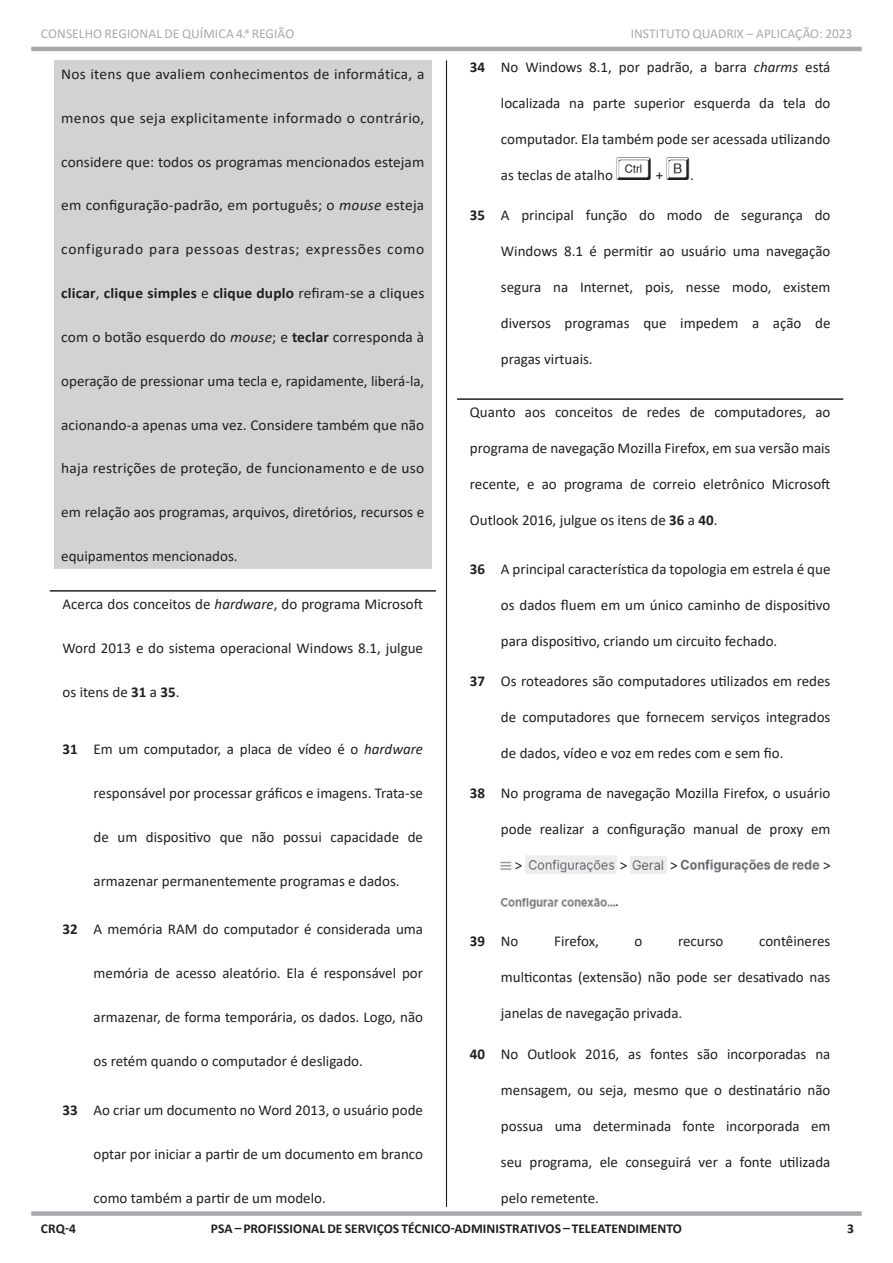
<style>
.page{position:relative;width:893px;height:1263px;background:#fff}
.page>*{position:absolute;margin:0;border:0;box-sizing:border-box;transform-origin:0 0}
.t1{font:15px "Calibri";color:#231f20}
.t2{font:700 15px "Calibri";letter-spacing:.01em;color:#231f20}
.t3{font:15px "Calibri";letter-spacing:.025em;color:#231f20}
.t4{font:15px "Calibri";letter-spacing:.045em;color:#231f20}
.t5{font:700 13.5px "Calibri";color:#231f20}
.t6{font:13.5px "Calibri";letter-spacing:.005em;color:#a8a9ad}
.s1{font-style:italic}
.s2{font-weight:400}
.s3{font-weight:700}
.s4{font-family:"Keystroke Normal";font-size:27px}
</style>
<div class="page">
<hr style="left:31px;top:47px;width:831px;height:4px;background:#a8a9ad">
<hr style="left:446px;top:60px;width:1px;height:1147px;background:#231f20">
<div style="left:31px;top:1211px;width:831px;height:5px;background:#a8a9ad"></div>
<hr style="left:50px;top:590px;width:386px;height:2px;background:#231f20">
<hr style="left:457px;top:398px;width:386px;height:2px;background:#231f20">
<svg style="left:501px;top:861px;width:10px;height:9px"></svg>
<img style="left:526px;top:856px;width:90px;height:17px">
<img style="left:631px;top:856px;width:35px;height:17px">
<img style="left:681px;top:860px;width:138px;height:12px">
<img style="left:501px;top:898px;width:114px;height:11px">
<div style="left:54px;top:60px;width:378px;height:508px;background:#d1d2d4"></div>
<p class="t6" style="left:41px;top:24px;width:255px">CONSELHO REGIONAL DE QUÍMICA 4.a REGIÃO</p>
<p class="t6" style="left:631px;top:24px;width:223px">INSTITUTO QUADRIX – APLICAÇÃO: 2023</p>
<p class="t1" style="left:61px;top:63px;width:365px">Nos itens que avaliem conhecimentos de informática, a</p>
<p class="t3" style="left:61px;top:107px;width:365px">menos que seja explicitamente informado o contrário,</p>
<p class="t1" style="left:61px;top:151px;width:365px">considere que: todos os programas mencionados estejam</p>
<p class="t1" style="left:61px;top:195px;width:365px">em configuração‑padrão, em português; o <span class="s1">mouse</span> esteja</p>
<p class="t4" style="left:61px;top:239px;width:365px">configurado para pessoas destras; expressões como</p>
<p class="t2" style="left:61px;top:282px;width:365px">clicar<span class="s2">,</span> clique simples <span class="s2">e</span> clique duplo <span class="s2">refiram‑se a cliques</span></p>
<p class="t1" style="left:61px;top:327px;width:365px">com o botão esquerdo do <span class="s1">mouse</span>; e <span class="s3">teclar</span> corresponda à</p>
<p class="t1" style="left:61px;top:370px;width:365px">operação de pressionar uma tecla e, rapidamente, liberá‑la,</p>
<p class="t1" style="left:61px;top:414px;width:365px">acionando‑a apenas uma vez. Considere também que não</p>
<p class="t1" style="left:61px;top:458px;width:365px">haja restrições de proteção, de funcionamento e de uso</p>
<p class="t1" style="left:61px;top:502px;width:365px">em relação aos programas, arquivos, diretórios, recursos e</p>
<p class="t1" style="left:61px;top:546px;width:178px">equipamentos mencionados.</p>
<p class="t1" style="left:63px;top:593px;width:362px">Acerca dos conceitos de <span class="s1">hardware</span>, do programa Microsoft</p>
<p class="t1" style="left:63px;top:637px;width:362px">Word 2013 e do sistema operacional Windows 8.1, julgue</p>
<p class="t1" style="left:63px;top:681px;width:118px">os itens de <span class="s3">31</span> a <span class="s3">35</span>.</p>
<p class="t1" style="left:63px;top:738px;width:362px"><span class="s3">31</span> Em um computador, a placa de vídeo é o <span class="s1">hardware</span></p>
<p class="t1" style="left:94px;top:782px;width:331px">responsável por processar gráficos e imagens. Trata‑se</p>
<p class="t1" style="left:94px;top:826px;width:331px">de um dispositivo que não possui capacidade de</p>
<p class="t1" style="left:94px;top:870px;width:308px">armazenar permanentemente programas e dados.</p>
<p class="t1" style="left:63px;top:919px;width:362px"><span class="s3">32</span> A memória RAM do computador é considerada uma</p>
<p class="t1" style="left:94px;top:963px;width:331px">memória de acesso aleatório. Ela é responsável por</p>
<p class="t1" style="left:94px;top:1007px;width:331px">armazenar, de forma temporária, os dados. Logo, não</p>
<p class="t1" style="left:94px;top:1051px;width:271px">os retém quando o computador é desligado.</p>
<p class="t1" style="left:63px;top:1099px;width:362px"><span class="s3">33</span> Ao criar um documento no Word 2013, o usuário pode</p>
<p class="t1" style="left:94px;top:1143px;width:331px">optar por iniciar a partir de um documento em branco</p>
<p class="t1" style="left:94px;top:1187px;width:234px">como também a partir de um modelo.</p>
<p class="t1" style="left:470px;top:56px;width:362px"><span class="s3">34</span> No Windows 8.1, por padrão, a barra <span class="s1">charms</span> está</p>
<p class="t1" style="left:501px;top:92px;width:331px">localizada na parte superior esquerda da tela do</p>
<p class="t1" style="left:501px;top:128px;width:331px">computador. Ela também pode ser acessada utilizando</p>
<p class="t1" style="left:501px;top:164px;width:114px">as teclas de atalho</p>
<p class="t1" style="left:656px;top:164px;width:40px">+ <span class="s4">B</span>.</p>
<p class="t1" style="left:470px;top:204px;width:362px"><span class="s3">35</span> A principal função do modo de segurança do</p>
<p class="t1" style="left:501px;top:240px;width:331px">Windows 8.1 é permitir ao usuário uma navegação</p>
<p class="t1" style="left:501px;top:276px;width:331px">segura na Internet, pois, nesse modo, existem</p>
<p class="t1" style="left:501px;top:312px;width:331px">diversos programas que impedem a ação de</p>
<p class="t1" style="left:501px;top:348px;width:93px">pragas virtuais.</p>
<p class="t1" style="left:470px;top:401px;width:362px">Quanto aos conceitos de redes de computadores, ao</p>
<p class="t1" style="left:470px;top:437px;width:362px">programa de navegação Mozilla Firefox, em sua versão mais</p>
<p class="t1" style="left:470px;top:473px;width:362px">recente, e ao programa de correio eletrônico Microsoft</p>
<p class="t1" style="left:470px;top:509px;width:249px">Outlook 2016, julgue os itens de <span class="s3">36</span> a <span class="s3">40</span>.</p>
<p class="t1" style="left:470px;top:558px;width:362px"><span class="s3">36</span> A principal característica da topologia em estrela é que</p>
<p class="t1" style="left:501px;top:594px;width:331px">os dados fluem em um único caminho de dispositivo</p>
<p class="t1" style="left:501px;top:630px;width:278px">para dispositivo, criando um circuito fechado.</p>
<p class="t1" style="left:470px;top:670px;width:362px"><span class="s3">37</span> Os roteadores são computadores utilizados em redes</p>
<p class="t1" style="left:501px;top:706px;width:331px">de computadores que fornecem serviços integrados</p>
<p class="t1" style="left:501px;top:742px;width:284px">de dados, vídeo e voz em redes com e sem fio.</p>
<p class="t1" style="left:470px;top:783px;width:362px"><span class="s3">38</span> No programa de navegação Mozilla Firefox, o usuário</p>
<p class="t1" style="left:501px;top:819px;width:331px">pode realizar a configuração manual de proxy em</p>
<p class="t1" style="left:515px;top:855px;width:9px">&gt;</p>
<p class="t1" style="left:620px;top:855px;width:9px">&gt;</p>
<p class="t1" style="left:670px;top:855px;width:9px">&gt;</p>
<p class="t1" style="left:823px;top:855px;width:9px">&gt;</p>
<p class="t1" style="left:615px;top:891px;width:5px">.</p>
<p class="t2" style="left:470px;top:931px;width:50px">39 <span class="s2">No</span></p>
<p class="t1" style="left:554px;top:931px;width:46px">Firefox,</p>
<p class="t1" style="left:634px;top:931px;width:9px">o</p>
<p class="t1" style="left:678px;top:931px;width:47px">recurso</p>
<p class="t1" style="left:759px;top:931px;width:73px">contêineres</p>
<p class="t1" style="left:501px;top:967px;width:331px">multicontas (extensão) não pode ser desativado nas</p>
<p class="t1" style="left:501px;top:1003px;width:183px">janelas de navegação privada.</p>
<p class="t1" style="left:470px;top:1043px;width:362px"><span class="s3">40</span> No Outlook 2016, as fontes são incorporadas na</p>
<p class="t1" style="left:501px;top:1079px;width:331px">mensagem, ou seja, mesmo que o destinatário não</p>
<p class="t1" style="left:501px;top:1115px;width:331px">possua uma determinada fonte incorporada em</p>
<p class="t1" style="left:501px;top:1151px;width:331px">seu programa, ele conseguirá ver a fonte utilizada</p>
<p class="t1" style="left:501px;top:1187px;width:100px">pelo remetente.</p>
<p class="t5" style="left:41px;top:1219px;width:37px">CRQ-4</p>
<p class="t5" style="left:211px;top:1219px;width:473px">PSA – PROFISSIONAL DE SERVIÇOS TÉCNICO-ADMINISTRATIVOS – TELEATENDIMENTO</p>
<p class="t5" style="left:847px;top:1219px;width:8px">3</p>
</div>
